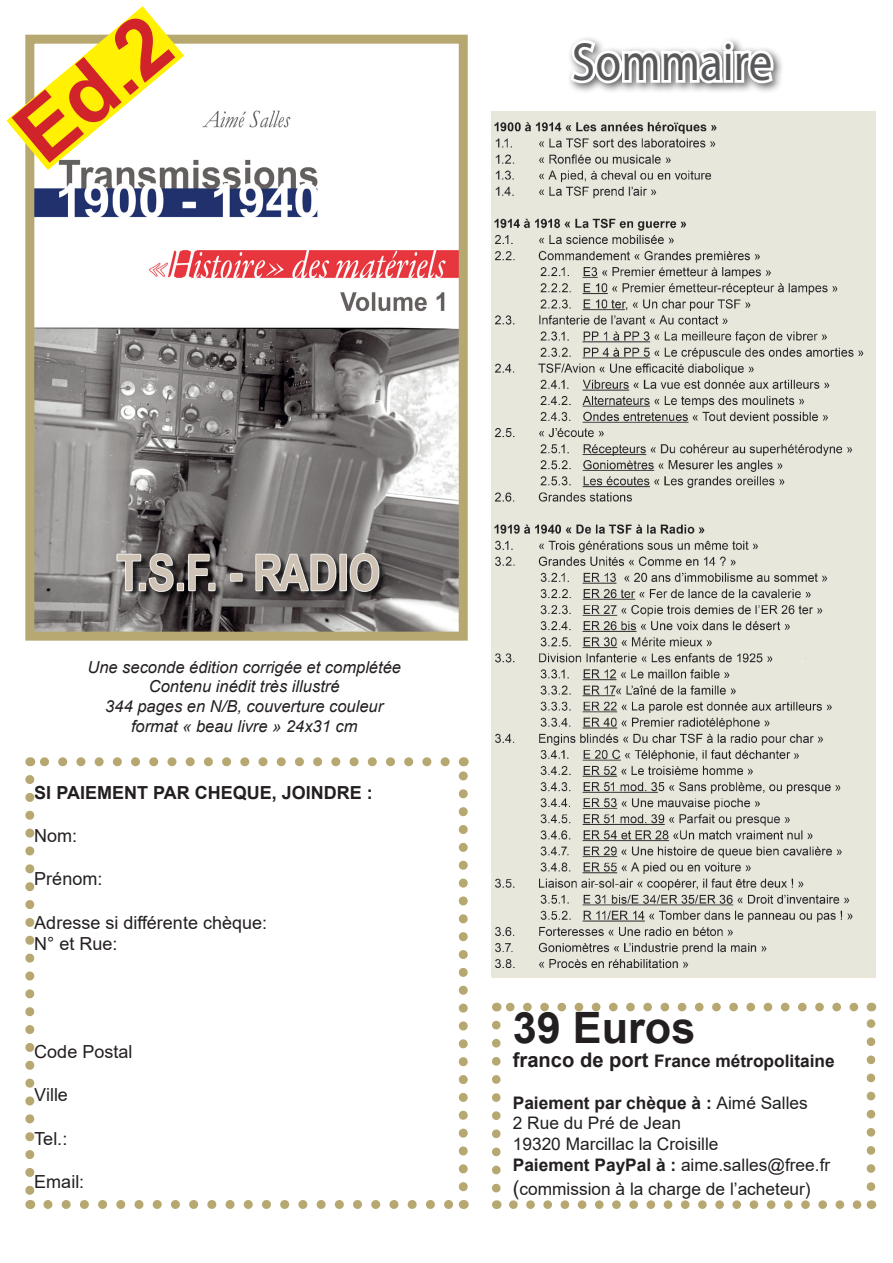
<style>
.page{position:relative;width:893px;height:1263px;background:#fff}
.page>*{position:absolute;margin:0;border:0;box-sizing:border-box;transform-origin:0 0}
.t1{font:700 82.5px "Arial";color:#d1232a}
.t2{font:54px "Myriad Pro";color:#57585a;scale:.87 1}
.t3{font:700 43.2px "Arial";color:#231f20}
.t4{font:18px/21.6px "Arial";color:#231f20}
.t5{font:700 18px "Arial";color:#231f20}
.t6{font:17.25px/20.7px "Arial";color:#231f20}
.t7{font:700 17.25px "Arial";color:#231f20}
.t8{font:italic 16.5px/19.8px "Arial";color:#231f20;text-align:center}
.s1{font-size:20.1px}
.s2{font-weight:700}
</style>
<div class="page">
<img style="left:35px;top:110px;width:423px;height:521px">
<div style="left:25px;top:35px;width:443px;height:606px;border:9px solid #b6a870"></div>
<svg style="left:513px;top:1200px;width:349px;height:9px"></svg>
<svg style="left:505px;top:1003px;width:349px;height:8px"></svg>
<svg style="left:492px;top:1025px;width:9px;height:184px"></svg>
<svg style="left:867px;top:1003px;width:8px;height:184px"></svg>
<svg style="left:48px;top:1200px;width:405px;height:9px"></svg>
<svg style="left:40px;top:757px;width:405px;height:9px"></svg>
<svg style="left:25px;top:779px;width:9px;height:430px"></svg>
<svg style="left:459px;top:757px;width:9px;height:430px"></svg>
<img style="left:492px;top:111px;width:383px;height:865px">
<svg style="left:6px;top:6px;width:178px;height:164px"></svg>
<div style="left:566px;top:35px;width:218px;height:59px;background:#231f20;opacity:.75"></div>
<svg style="left:566px;top:37px;width:210px;height:49px"></svg>
<h1 class="t1" style="left:-11px;top:100px;width:176px;rotate:-40deg">Ed.2</h1>
<h2 class="t2" style="left:572px;top:29px;width:232px">Sommaire</h2>
<p class="t8" style="left:87px;top:657px;width:315px">Une seconde édition corrigée et complétée Contenu inédit très illustré<br>344 pages en N/B, couverture couleur format « beau livre » 24x31 cm</p>
<p class="t5" style="left:34px;top:780px;width:340px">SI PAIEMENT PAR CHEQUE, JOINDRE :</p>
<p class="t4" style="left:34px;top:825px;width:45px">Nom:</p>
<p class="t4" style="left:34px;top:868px;width:70px">Prénom:</p>
<p class="t4" style="left:34px;top:911px;width:234px">Adresse si différente chèque:<br>N° et Rue:</p>
<p class="t4" style="left:34px;top:1041px;width:100px">Code Postal</p>
<p class="t4" style="left:34px;top:1084px;width:35px">Ville</p>
<p class="t4" style="left:34px;top:1127px;width:35px">Tel.:</p>
<p class="t4" style="left:34px;top:1170px;width:52px">Email:</p>
<h3 class="t3" style="left:513px;top:997px;width:184px">39 Euros</h3>
<p class="t7" style="left:513px;top:1049px;width:323px"><span class="s1">franco de port</span> France métropolitaine</p>
<p class="t6" style="left:513px;top:1092px;width:319px"><span class="s2">Paiement par chèque à :</span> Aimé Salles<br>2 Rue du Pré de Jean<br>19320 Marcillac la Croisille<br><span class="s2">Paiement PayPal à :</span> aime.salles@free.fr</p>
<p class="t6" style="left:513px;top:1178px;width:299px"><span class="s1">(</span>commission à la charge de l’acheteur)</p>
</div>
